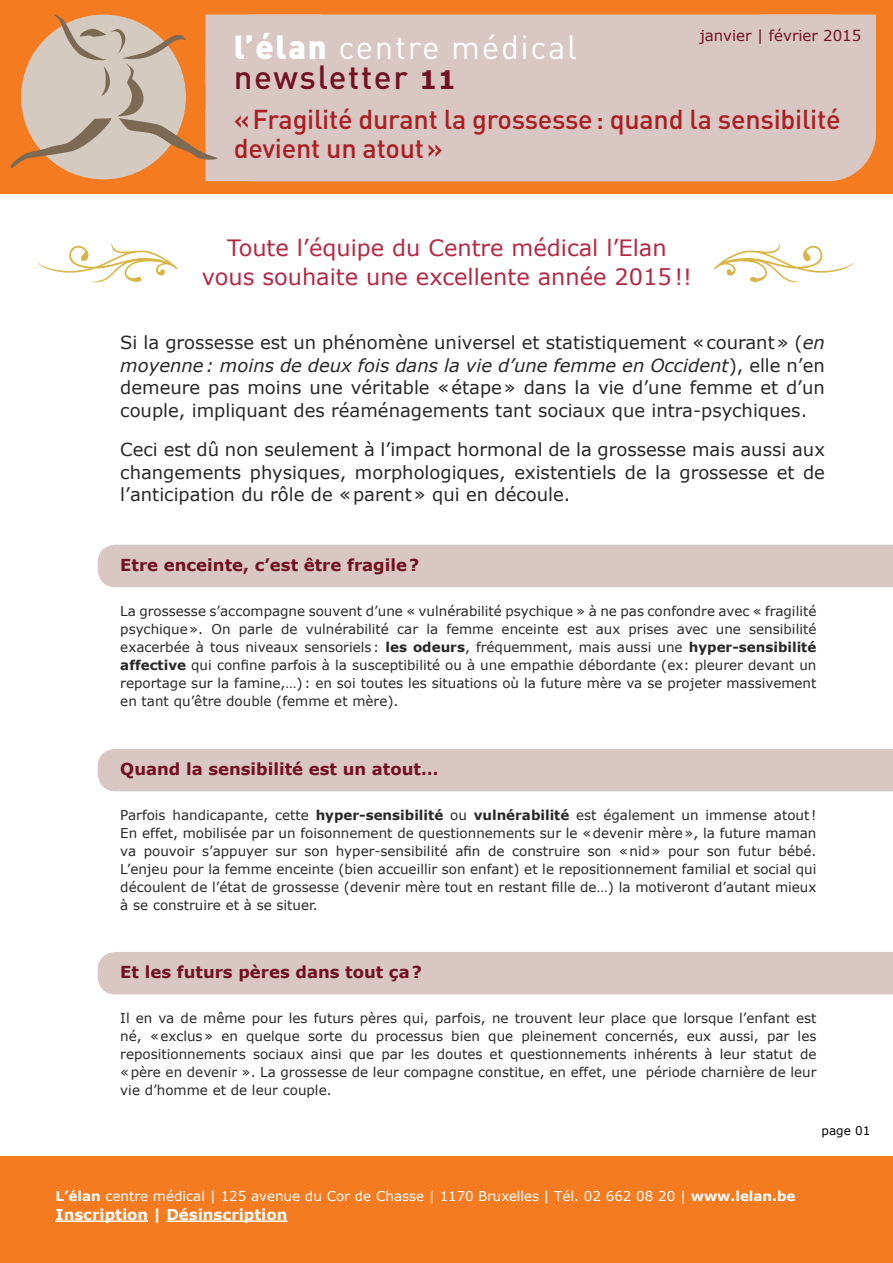
<style>
.page{position:relative;width:893px;height:1263px;background:#fff}
.page>*{position:absolute;margin:0;border:0;box-sizing:border-box;transform-origin:0 0}
.t1{font:33px/30px "DIN";letter-spacing:.05em;color:#fff}
.t2{font:500 27px/28.5px "DIN";letter-spacing:-.01em;color:#aa1f23}
.t3{font:22.5px/28.5px "Verdana";color:#b52943;text-align:center}
.t4{font:18px/22.5px "Verdana";color:#292829;text-align:justify}
.t5{font:700 16.5px "Verdana";color:#721121}
.t6{font:700 15px "Verdana";color:#fff}
.t7{font:15px "Verdana";color:#721121}
.t8{font:13.5px/18px "Verdana";color:#292829;text-align:justify}
.t9{font:13.5px "Verdana";color:#fff}
.t10{font:12px "Verdana";color:#000}
.s1{font-weight:900}
.s2{font-weight:500;color:#721121}
.s3{font-family:"Verdana";font-weight:700;font-size:25.5px;color:#721121}
.s4{font-style:italic}
.s5{font-weight:700}
</style>
<div class="page">
<div style="left:0;top:1157px;width:893px;height:106px;background:#f47b20"></div>
<div style="left:0;top:0;width:893px;height:194px;background:#f47b20"></div>
<svg style="left:10px;top:14px;width:866px;height:167px;background:#d8bfb2"></svg>
<hr style="left:56px;top:1220px;width:92px;height:2px;background:#fff">
<hr style="left:167px;top:1220px;width:120px;height:2px;background:#fff">
<div style="left:98px;top:545px;width:795px;height:42px;background:#d9c7c3"></div>
<div style="left:98px;top:749px;width:795px;height:42px;background:#d9c7c3"></div>
<div style="left:98px;top:952px;width:795px;height:42px;background:#d9c7c3"></div>
<svg style="left:38px;top:243px;width:139px;height:39px"></svg>
<svg style="left:714px;top:243px;width:139px;height:39px"></svg>
<h1 class="t1" style="left:234px;top:32px;width:345px"><span class="s1">l’élan</span> centre médical <span class="s2">newsletter</span> <span class="s3">11</span></h1>
<p class="t7" style="left:700px;top:26px;width:163px">janvier | février 2015</p>
<h2 class="t2" style="left:234px;top:104px;width:608px">« Fragilité durant la grossesse : quand la sensibilité devient un atout »</h2>
<h3 class="t3" style="left:202px;top:233px;width:492px">Toute l’équipe du Centre médical l’Elan vous souhaite une excellente année 2015!!</h3>
<p class="t4" style="left:120px;top:331px;width:706px">Si la grossesse est un phénomène universel et statistiquement «courant» (<span class="s4">en moyenne: moins de deux fois dans la vie d’une femme en Occident</span>), elle n’en demeure pas moins une véritable «étape» dans la vie d’une femme et d’un couple, impliquant des réaménagements tant sociaux que intra-psychiques.</p>
<h3 class="t4" style="left:120px;top:438px;width:706px">Ceci est dû non seulement à l’impact hormonal de la grossesse mais aussi aux changements physiques, morphologiques, existentiels de la grossesse et de l’anticipation du rôle de «parent» qui en découle.</h3>
<p class="t5" style="left:120px;top:555px;width:300px">Etre enceinte, c’est être fragile?</p>
<p class="t8" style="left:120px;top:601px;width:698px">La grossesse s’accompagne souvent d’une « vulnérabilité psychique » à ne pas confondre avec « fragilité psychique». On parle de vulnérabilité car la femme enceinte est aux prises avec une sensibilité exacerbée à tous niveaux sensoriels: <span class="s5">les odeurs</span>, fréquemment, mais aussi une <span class="s5">hyper-sensibilité affective</span> qui confine parfois à la susceptibilité ou à une empathie débordante (ex: pleurer devant un reportage sur la famine,…) : en soi toutes les situations où la future mère va se projeter massivement en tant qu’être double (femme et mère).</p>
<p class="t5" style="left:120px;top:759px;width:320px">Quand la sensibilité est un atout…</p>
<p class="t8" style="left:120px;top:805px;width:698px">Parfois handicapante, cette <span class="s5">hyper-sensibilité</span> ou <span class="s5">vulnérabilité</span> est également un immense atout!<br>En effet, mobilisée par un foisonnement de questionnements sur le «devenir mère», la future maman va pouvoir s’appuyer sur son hyper-sensibilité afin de construire son «nid» pour son futur bébé.<br>L’enjeu pour la femme enceinte (bien accueillir son enfant) et le repositionnement familial et social qui découlent de l’état de grossesse (devenir mère tout en restant fille de…) la motiveront d’autant mieux à se construire et à se situer.</p>
<p class="t5" style="left:120px;top:962px;width:303px">Et les futurs pères dans tout ça?</p>
<p class="t8" style="left:120px;top:1008px;width:698px">Il en va de même pour les futurs pères qui, parfois, ne trouvent leur place que lorsque l’enfant est né, «exclus» en quelque sorte du processus bien que pleinement concernés, eux aussi, par les repositionnements sociaux ainsi que par les doutes et questionnements inhérents à leur statut de «père en devenir ». La grossesse de leur compagne constitue, en effet, une période charnière de leur vie d’homme et de leur couple.</p>
<p class="t9" style="left:56px;top:1187px;width:741px"><span class="s5">L’élan</span> centre médical | 125 avenue du Cor de Chasse | 1170 Bruxelles | Tél. 02 662 08 20 | <span class="s5">www.lelan.be</span></p>
<p class="t6" style="left:56px;top:1205px;width:233px">Inscription | Désinscription</p>
<p class="t10" style="left:821px;top:1123px;width:50px">page 01</p>
</div>
